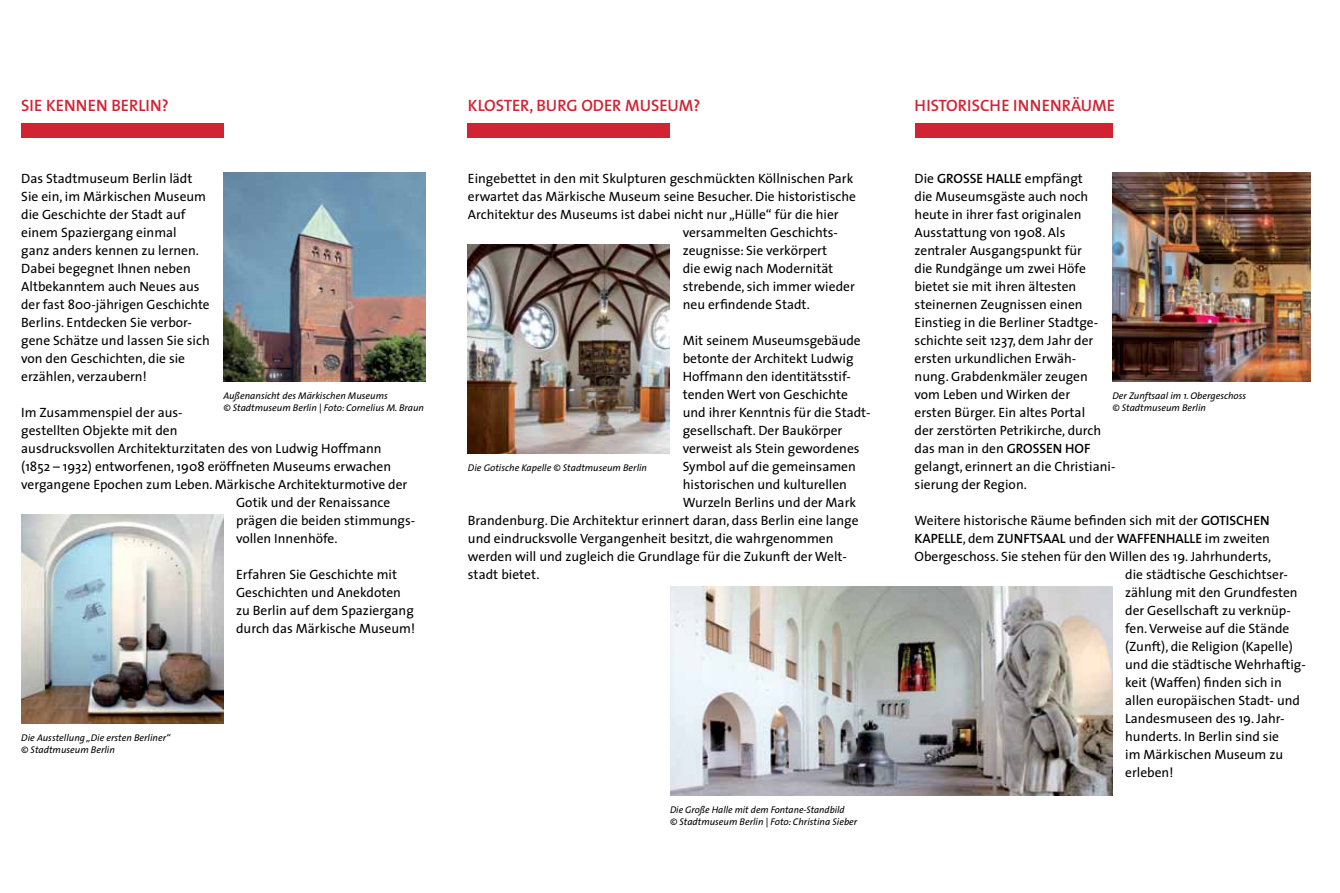
<style>
.page{position:relative;width:1340px;height:893px;background:#fff}
.page>*{position:absolute;margin:0;border:0;box-sizing:border-box;transform-origin:0 0}
.t1{font:16.5px "The Sans Semi Bold Caps";color:#d22333}
.t2{font:13.5px/18px "The Sans";color:#000}
.t3{font:600 13.5px "The Sans";letter-spacing:-.005em;color:#000}
.t4{font:italic 9.75px/12px "The Sans";color:#000}
.s1{font-family:"The Sans";font-weight:600}
.s2{font-weight:600}
.s3{font-weight:400}
</style>
<div class="page">
<img style="left:21px;top:515px;width:202px;height:208px">
<img style="left:670px;top:587px;width:442px;height:208px">
<div style="left:21px;top:123px;width:202px;height:15px;background:#d22333"></div>
<img style="left:1112px;top:173px;width:198px;height:208px">
<img style="left:468px;top:245px;width:202px;height:208px">
<img style="left:223px;top:173px;width:202px;height:208px">
<div style="left:468px;top:123px;width:202px;height:15px;background:#d22333"></div>
<div style="left:914px;top:123px;width:198px;height:15px;background:#d22333"></div>
<p class="t1" style="left:21px;top:92px;width:149px">SIE KENNEN BERLIN<span class="s1">?</span></p>
<p class="t1" style="left:468px;top:92px;width:234px">KLOSTER, BURG ODER MUSEUM<span class="s1">?</span></p>
<p class="t1" style="left:914px;top:92px;width:202px">H ISTORISCHE I NNENRÄUME</p>
<p class="t2" style="left:21px;top:169px;width:190px">Das Stadtmuseum Berlin lädt<br>Sie ein, im Märkischen Museum die Geschichte der Stadt auf einem Spaziergang einmal<br>ganz anders kennen zu lernen.<br>Dabei begegnet Ihnen neben<br>Altbekanntem auch Neues aus der fast 800-jährigen Geschichte<br>Berlins. Entdecken Sie verbor&shy;gene Schätze und lassen Sie sich von den Geschichten, die sie erzählen, verzaubern!</p>
<p class="t2" style="left:21px;top:403px;width:163px">Im Zusammenspiel der aus-</p>
<p class="t2" style="left:21px;top:421px;width:158px">gestellten Objekte mit den</p>
<p class="t2" style="left:21px;top:439px;width:362px">ausdrucksvollen Architekturzitaten des von Ludwig Hoffmann</p>
<p class="t2" style="left:21px;top:457px;width:371px">(1852 – 1932) entworfenen, 1908 eröffneten Museums erwachen</p>
<p class="t2" style="left:21px;top:475px;width:388px">vergangene Epochen zum Leben. Märkische Architekturmotive der</p>
<p class="t2" style="left:236px;top:493px;width:156px">Gotik und der Renaissance</p>
<p class="t2" style="left:236px;top:511px;width:181px">prägen die beiden stimmungs-</p>
<p class="t2" style="left:236px;top:529px;width:103px">vollen Innenhöfe.</p>
<p class="t2" style="left:236px;top:565px;width:180px">Erfahren Sie Geschichte mit<br>Geschichten und Anekdoten zu Berlin auf dem Spaziergang durch das Märkische Museum!</p>
<p class="t4" style="left:223px;top:390px;width:202px">Außenansicht des Märkischen Museums<br>© Stadtmuseum Berlin | Foto: Cornelius M. Braun</p>
<p class="t4" style="left:21px;top:732px;width:150px">Die Ausstellung „Die ersten Berliner“ © Stadtmuseum Berlin</p>
<p class="t2" style="left:468px;top:169px;width:387px">Eingebettet in den mit Skulpturen geschmückten Köllnischen Park</p>
<p class="t2" style="left:468px;top:187px;width:389px">erwartet das Märkische Museum seine Besucher. Die historistische</p>
<p class="t2" style="left:468px;top:205px;width:372px">Architektur des Museums ist dabei nicht nur „H ülle“ für die hier</p>
<p class="t2" style="left:682px;top:223px;width:157px">versammelten Geschichts-</p>
<p class="t2" style="left:682px;top:241px;width:146px">zeugnisse: Sie verkörpert</p>
<p class="t2" style="left:682px;top:259px;width:152px">die ewig nach Modernität</p>
<p class="t2" style="left:682px;top:277px;width:174px">strebende, sich immer wieder</p>
<p class="t2" style="left:682px;top:295px;width:129px">neu erfindende Stadt.</p>
<p class="t2" style="left:682px;top:331px;width:179px">Mit seinem Museumsgebäude</p>
<p class="t2" style="left:682px;top:349px;width:172px">betonte der Architekt Ludwig</p>
<p class="t2" style="left:682px;top:367px;width:169px">Hoffmann den identitätsstif-</p>
<p class="t2" style="left:682px;top:385px;width:167px">tenden Wert von Geschichte</p>
<p class="t2" style="left:682px;top:403px;width:189px">und ihrer Kenntnis für die Stadt-</p>
<p class="t2" style="left:682px;top:421px;width:161px">gesellschaft. Der Baukörper</p>
<p class="t2" style="left:682px;top:439px;width:178px">verweist als Stein gewordenes</p>
<p class="t2" style="left:682px;top:457px;width:175px">Symbol auf die gemeinsamen</p>
<p class="t2" style="left:682px;top:475px;width:166px">historischen und kulturellen</p>
<p class="t2" style="left:682px;top:493px;width:175px">Wurzeln Berlins und der Mark</p>
<p class="t2" style="left:468px;top:511px;width:392px">Brandenburg. Die Architektur erinnert daran, dass Berlin eine lange</p>
<p class="t2" style="left:468px;top:529px;width:367px">und eindrucksvolle Vergangenheit besitzt, die wahrgenommen</p>
<p class="t2" style="left:468px;top:547px;width:380px">werden will und zugleich die Grundlage für die Zukunft der Welt-</p>
<p class="t2" style="left:468px;top:565px;width:73px">stadt bietet.</p>
<p class="t4" style="left:468px;top:462px;width:181px">Die Gotische Kapelle © Stadtmuseum Berlin</p>
<p class="t2" style="left:914px;top:169px;width:202px">Die <span class="s2">GROSSE HALLE</span> empfängt<br>die Museumsgäste auch noch heute in ihrer fast originalen<br>Ausstattung von 1908. Als zentraler Ausgangspunkt für<br>die Rundgänge um zwei Höfe bietet sie mit ihren ältesten steinernen Zeugnissen einen<br>Einstieg in die Berliner Stadtge&shy;schichte seit 1237, dem Jahr der ersten urkundlichen Erwäh-<br>nung. Grabdenkmäler zeugen vom Leben und Wirken der<br>ersten Bürger. Ein altes Portal<br>der zerstörten Petrikirche, durch das man in den <span class="s2">GROSSEN HOF </span>gelangt, erinnert an die Christiani&shy;sierung der Region.</p>
<p class="t2" style="left:914px;top:511px;width:356px">Weitere historische Räume befinden sich mit der <span class="s2">GOTISCHEN</span></p>
<p class="t3" style="left:914px;top:527px;width:357px">KAPELLE<span class="s3">, dem</span> ZUNFTSAAL <span class="s3">und der</span> WAFFE NHALLE <span class="s3">im zweiten</span></p>
<p class="t2" style="left:914px;top:547px;width:358px">Obergeschoss. Sie stehen für den Willen des 19. Jahrhunderts,</p>
<p class="t2" style="left:1125px;top:565px;width:164px">die städtische Geschichtser-</p>
<p class="t2" style="left:1125px;top:583px;width:174px">zählung mit den Grundfesten</p>
<p class="t2" style="left:1125px;top:601px;width:167px">der Gesellschaft zu verknüp-</p>
<p class="t2" style="left:1125px;top:619px;width:166px">fen. Verweise auf die Stände</p>
<p class="t2" style="left:1125px;top:637px;width:169px">(Zunft), die Religion (Kapelle)</p>
<p class="t2" style="left:1125px;top:655px;width:182px">und die städtische Wehrhaftig-</p>
<p class="t2" style="left:1125px;top:673px;width:158px">keit (Waffen) finden sich in</p>
<p class="t2" style="left:1125px;top:691px;width:176px">allen europäischen Stadt- und</p>
<p class="t2" style="left:1125px;top:709px;width:161px">Landesmuseen des 19. Jahr-</p>
<p class="t2" style="left:1125px;top:727px;width:155px">hunderts. In Berlin sind sie</p>
<p class="t2" style="left:1125px;top:745px;width:159px">im Märkischen Museum zu</p>
<p class="t2" style="left:1125px;top:763px;width:50px">erleben!</p>
<p class="t4" style="left:1112px;top:390px;width:135px">Der Zunftsaal im 1. Obergeschoss © Stadtmuseum Berlin</p>
<p class="t4" style="left:670px;top:804px;width:189px">Die Große Halle mit dem Fontane-Standbild<br>© Stadtmuseum Berlin | Foto: Christina Sieber</p>
</div>
